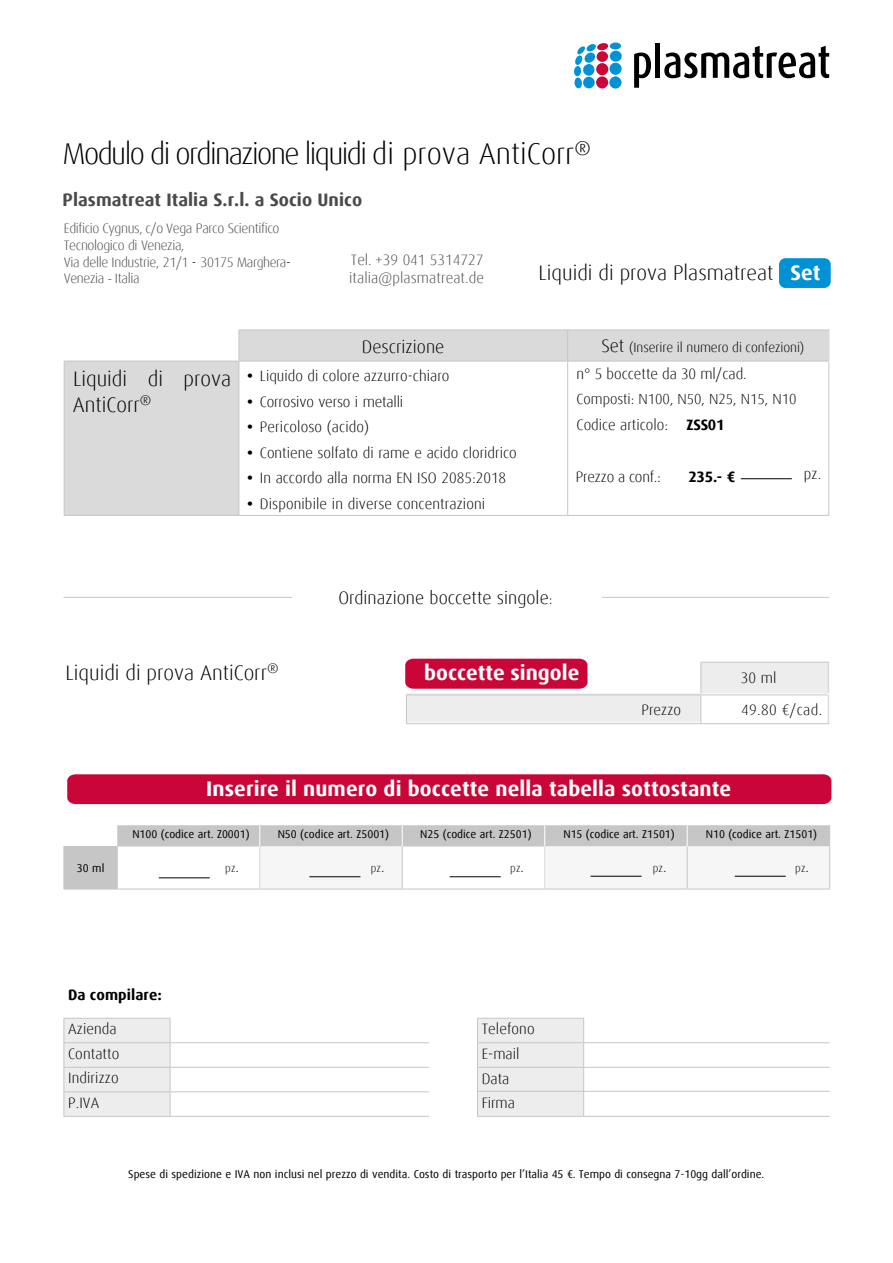
<style>
.page{position:relative;width:893px;height:1263px;background:#fff}
.page>*{position:absolute;margin:0;border:0;box-sizing:border-box;transform-origin:0 0}
.t1{font:300 30px "Dax Offc Pro";letter-spacing:-.055em;color:#000}
.t2{font:300 21px/25.2px "Dax Offc Pro";color:#000}
.t3{font:700 21px "Dax Offc Pro";letter-spacing:.005em;color:#fff}
.t4{font:300 18px "Dax Offc Pro";color:#000}
.t5{font:700 18px "Dax Offc Pro";letter-spacing:.005em;color:#4a4a49}
.t6{font:300 15px/24.5px "Dax Offc Pro";color:#000}
.t7{font:300 15px/18.3px "Dax Offc Pro";letter-spacing:.005em;color:#4a4a49}
.t8{font:700 15px "Dax Offc Pro";letter-spacing:.005em;color:#000}
.t9{font:700 15px "Dax Offc Pro";color:#000}
.t10{font:300 14.55px "Dax Offc Pro";color:#000}
.t11{font:300 13.65px/16.6px "Dax Offc Pro";letter-spacing:-.03em;color:#4a4a49}
.t12{font:300 13.5px "Dax Offc Pro";letter-spacing:-.005em;color:#000}
.t13{font:11.25px "Dax Offc Pro";color:#000}
.t14{font:300 11.25px "Dax Offc Pro";letter-spacing:.02em;color:#000}
.s1{font-style:inherit}
.s2{color:#000}
.s3{font-family:"Calibri"}
.s4{font-weight:700;color:#fff}
.s5{font-size:18px}
.s6{font-weight:700}
.s7{font-size:15px}
.s8{font-weight:400}
</style>
<div class="page">
<div style="left:596px;top:76px;width:12px;height:13px;background:#ca0538;border-radius:50%"></div>
<div style="left:609px;top:63px;width:13px;height:12px;background:#0092d4;border-radius:50%"></div>
<svg style="left:609px;top:76px;width:13px;height:13px"></svg>
<div style="left:583px;top:77px;width:12px;height:12px;background:#0092d4;border-radius:50%"></div>
<svg style="left:574px;top:77px;width:8px;height:12px"></svg>
<div style="left:610px;top:51px;width:12px;height:11px;background:#0092d4;border-radius:50%"></div>
<div style="left:609px;top:43px;width:12px;height:7px;background:#0092d4;border-radius:50%"></div>
<svg style="left:574px;top:43px;width:35px;height:34px"></svg>
<svg style="left:634px;top:53px;width:17px;height:35px"></svg>
<div style="left:655px;top:43px;width:5px;height:35px;background:#000"></div>
<svg style="left:664px;top:46px;width:165px;height:32px"></svg>
<div style="left:779px;top:258px;width:52px;height:30px;background:#0092d4;border-radius:6px"></div>
<svg style="left:64px;top:330px;width:764px;height:185px"></svg>
<hr style="left:828px;top:330px;width:1px;height:31px;background:#dadada">
<hr style="left:828px;top:361px;width:1px;height:154px;background:#dadada">
<hr style="left:239px;top:330px;width:329px;height:1px;background:#c6c6c6">
<hr style="left:239px;top:330px;width:1px;height:31px;background:#c6c6c6">
<hr style="left:568px;top:330px;width:261px;height:1px;background:#c6c6c6">
<hr style="left:567px;top:330px;width:1px;height:31px;background:#c6c6c6">
<hr style="left:64px;top:361px;width:175px;height:1px;background:#c6c6c6">
<hr style="left:64px;top:361px;width:1px;height:154px;background:#c6c6c6">
<hr style="left:239px;top:361px;width:329px;height:1px;background:#c6c6c6">
<hr style="left:239px;top:361px;width:1px;height:154px;background:#c6c6c6">
<hr style="left:568px;top:361px;width:260px;height:1px;background:#c6c6c6">
<hr style="left:567px;top:361px;width:1px;height:154px;background:#c6c6c6">
<hr style="left:64px;top:515px;width:175px;height:1px;background:#c6c6c6">
<hr style="left:239px;top:515px;width:329px;height:1px;background:#c6c6c6">
<hr style="left:568px;top:515px;width:261px;height:1px;background:#c6c6c6">
<hr style="left:741px;top:478px;width:51px;height:1px;background:#000">
<hr style="left:406px;top:723px;width:295px;height:1px;background:#c6c6c6">
<hr style="left:701px;top:723px;width:128px;height:1px;background:#c6c6c6">
<svg style="left:405px;top:659px;width:424px;height:64px"></svg>
<hr style="left:170px;top:1042px;width:259px;height:1px;background:#c6c6c6">
<hr style="left:170px;top:1067px;width:259px;height:1px;background:#c6c6c6">
<hr style="left:170px;top:1091px;width:259px;height:1px;background:#c6c6c6">
<hr style="left:64px;top:1116px;width:106px;height:1px;background:#c6c6c6">
<hr style="left:170px;top:1116px;width:259px;height:1px;background:#c6c6c6">
<svg style="left:64px;top:1018px;width:107px;height:98px;background:#ebebeb"></svg>
<hr style="left:584px;top:1042px;width:246px;height:1px;background:#c6c6c6">
<hr style="left:584px;top:1067px;width:246px;height:1px;background:#c6c6c6">
<div style="left:477px;top:1018px;width:107px;height:98px;background:#ededed"></div>
<hr style="left:477px;top:1116px;width:107px;height:1px;background:#c6c6c6">
<hr style="left:584px;top:1116px;width:246px;height:1px;background:#c6c6c6">
<div style="left:67px;top:774px;width:764px;height:30px;background:#ca0538"></div>
<svg style="left:65px;top:825px;width:194px;height:64px"></svg>
<hr style="left:64px;top:846px;width:54px;height:1px;background:#c6c6c6">
<hr style="left:64px;top:847px;width:1px;height:42px;background:#c6c6c6">
<hr style="left:117px;top:847px;width:1px;height:42px;background:#c6c6c6">
<hr style="left:64px;top:889px;width:53px;height:1px;background:#c6c6c6">
<hr style="left:117px;top:889px;width:143px;height:1px;background:#c6c6c6">
<hr style="left:260px;top:889px;width:142px;height:1px;background:#c6c6c6">
<hr style="left:402px;top:889px;width:143px;height:1px;background:#c6c6c6">
<hr style="left:545px;top:889px;width:142px;height:1px;background:#c6c6c6">
<hr style="left:687px;top:889px;width:143px;height:1px;background:#c6c6c6">
<svg style="left:259px;top:825px;width:571px;height:64px"></svg>
<hr style="left:64px;top:597px;width:765px;height:1px;background:#c6c6c6">
<div style="left:292px;top:587px;width:310px;height:22px;background:#fff"></div>
<hr style="left:159px;top:877px;width:51px;height:1px;background:#000">
<hr style="left:309px;top:876px;width:51px;height:1px;background:#000">
<hr style="left:450px;top:876px;width:51px;height:1px;background:#000">
<hr style="left:591px;top:876px;width:51px;height:1px;background:#000">
<hr style="left:735px;top:876px;width:51px;height:1px;background:#000">
<hr style="left:477px;top:1091px;width:107px;height:1px;background:#c6c6c6">
<hr style="left:584px;top:1091px;width:246px;height:1px;background:#c6c6c6">
<h1 class="t1" style="left:63px;top:135px;width:530px">Modulo di ordinazione liquidi di prova AntiCorr<sup>®</sup></h1>
<p class="t5" style="left:63px;top:188px;width:301px"><span class="s1">Plasmatreat</span> Italia S.r.l. a Socio Unico</p>
<p class="t11" style="left:64px;top:220px;width:228px">Edificio Cygnus, c/o Vega Parco Scientifico<br>Tecnologico di Venezia,<br>Via delle Industrie, 21/1 <span class="s2">-</span> 30175 Marghera<span class="s2">-<br></span>Venezia <span class="s3">-</span> Italia</p>
<p class="t7" style="left:349px;top:250px;width:136px">Tel. +39 041 5314727 italia@plasmatreat.de</p>
<h2 class="t2" style="left:538px;top:261px;width:283px">Liquidi di prova Plasmatreat <span class="s4">Set</span></h2>
<p class="t4" style="left:362px;top:335px;width:84px">Descrizione</p>
<p class="t12" style="left:601px;top:339px;width:204px"><span class="s5">Set</span> (Inserire il numero di confezioni)</p>
<h2 class="t2" style="left:73px;top:367px;width:160px">Liquidi di prova<br>AntiCorr<sup>®</sup></h2>
<p class="t6" style="left:247px;top:364px;width:204px"><span class="s6">•</span> Liquido di colore azzurro-chiaro</p>
<p class="t6" style="left:247px;top:389px;width:157px"><span class="s6">•</span> Corrosivo verso i metalli</p>
<p class="t6" style="left:247px;top:415px;width:123px"><span class="s6">•</span> Pericoloso (acido)</p>
<p class="t6" style="left:247px;top:440px;width:271px"><span class="s6">•</span> Contiene solfato di rame e acido cloridrico</p>
<p class="t6" style="left:247px;top:466px;width:261px"><span class="s6">•</span> In accordo alla norma EN ISO 2085:2018</p>
<p class="t6" style="left:247px;top:491px;width:239px"><span class="s6">•</span> Disponibile in diverse concentrazioni</p>
<p class="t6" style="left:577px;top:361px;width:172px">n° 5 boccette da 30 ml/cad.</p>
<p class="t10" style="left:577px;top:390px;width:221px">Composti: N100, N50, N25, N15, N10</p>
<p class="t6" style="left:577px;top:412px;width:149px">Codice articolo: <span class="s6">ZSS01</span></p>
<p class="t6" style="left:576px;top:464px;width:86px">Prezzo a conf.:</p>
<p class="t9" style="left:688px;top:467px;width:48px">235.- €</p>
<p class="t6" style="left:804px;top:462px;width:19px">pz.</p>
<p class="t4" style="left:338px;top:587px;width:216px">Ordinazione boccette singole<span class="s7">:</span></p>
<h2 class="t2" style="left:66px;top:660px;width:214px">Liquidi di prova AntiCorr<sup>®</sup></h2>
<h2 class="t3" style="left:424px;top:660px;width:157px">boccette singole</h2>
<p class="t6" style="left:741px;top:665px;width:37px">30 ml</p>
<p class="t6" style="left:641px;top:698px;width:41px">Prezzo</p>
<p class="t6" style="left:741px;top:698px;width:83px">49.80 €/cad.</p>
<h2 class="t3" style="left:206px;top:775px;width:527px">Inserire il numero di boccette nella tabella sottostante</h2>
<p class="t13" style="left:132px;top:827px;width:119px">N100 (codice art. Z0001)</p>
<p class="t13" style="left:278px;top:827px;width:113px">N50 (codice art. Z5001)</p>
<p class="t13" style="left:420px;top:827px;width:113px">N25 (codice art. Z2501)</p>
<p class="t13" style="left:563px;top:827px;width:113px">N15 (codice art. Z1501)</p>
<p class="t13" style="left:706px;top:827px;width:113px">N10 (codice art. Z1501)</p>
<p class="t13" style="left:77px;top:861px;width:29px">30 ml</p>
<p class="t14" style="left:225px;top:861px;width:15px">pz<span class="s8">.</span></p>
<p class="t14" style="left:371px;top:861px;width:15px">pz<span class="s8">.</span></p>
<p class="t14" style="left:510px;top:861px;width:15px">pz<span class="s8">.</span></p>
<p class="t14" style="left:653px;top:861px;width:15px">pz<span class="s8">.</span></p>
<p class="t14" style="left:795px;top:861px;width:15px">pz<span class="s8">.</span></p>
<p class="t8" style="left:68px;top:985px;width:95px">Da compilare:</p>
<p class="t6" style="left:68px;top:1017px;width:53px">Azienda<br>Contatto<br>Indirizzo<br>P.IVA</p>
<p class="t6" style="left:482px;top:1017px;width:54px">Telefono<br>E-mail</p>
<p class="t6" style="left:482px;top:1067px;width:29px">Data</p>
<p class="t6" style="left:482px;top:1090px;width:35px">Firma</p>
<p class="t13" style="left:128px;top:1167px;width:638px">Spese di spedizione e IVA non inclusi nel prezzo di vendita. Costo di trasporto per l’Italia 45 €. Tempo di consegna 7-10gg dall’ordine.</p>
</div>
